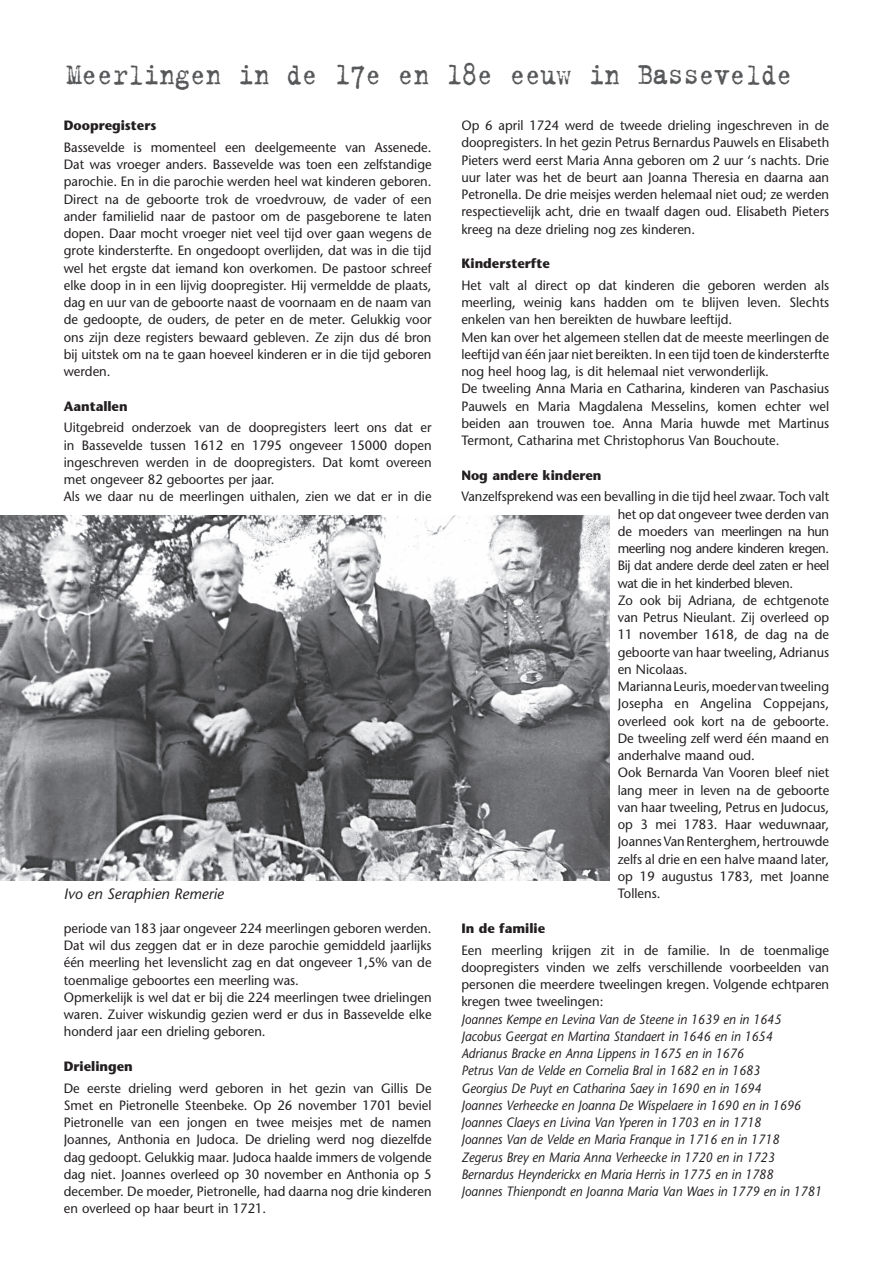
<style>
.page{position:relative;width:893px;height:1263px;background:#fff}
.page>*{position:absolute;margin:0;border:0;box-sizing:border-box;transform-origin:0 0}
.t1{font:33px "Trixie";letter-spacing:-.01em;color:#57585a;scale:.87 1}
.t2{font:italic 15px "Stone Sans";color:#231f20}
.t3{font:13.5px/17.2px "Stone Sans";color:#231f20;text-align:justify;scale:.96 1}
.t4{font:italic 13.5px/17.2px "Stone Sans";color:#231f20;scale:.92 1}
.t5{font:700 13.5px "Stone Sans";color:#231f20;scale:.96 1}
</style>
<div class="page">
<img style="left:0;top:516px;width:609px;height:364px">
<h1 class="t1" style="left:66px;top:52px;width:836px">Meerlingen in de 17e en 18e eeuw in Bassevelde</h1>
<p class="t5" style="left:64px;top:117px;width:98px">Doopregisters</p>
<p class="t3" style="left:64px;top:138px;width:385px">Bassevelde is momenteel een deelgemeente van Assenede.<br>Dat was vroeger anders. Bassevelde was toen een zelfstandige parochie. En in die parochie werden heel wat kinderen geboren.<br>Direct na de geboorte trok de vroedvrouw, de vader of een ander familielid naar de pastoor om de pasgeborene te laten dopen. Daar mocht vroeger niet veel tijd over gaan wegens de grote kindersterfte. En ongedoopt overlijden, dat was in die tijd wel het ergste dat iemand kon overkomen. De pastoor schreef elke doop in in een lijvig doopregister. Hij vermeldde de plaats, dag en uur van de geboorte naast de voornaam en de naam van de gedoopte, de ouders, de peter en de meter. Gelukkig voor ons zijn deze registers bewaard gebleven. Ze zijn dus dé bron bij uitstek om na te gaan hoeveel kinderen er in die tijd geboren werden.</p>
<p class="t5" style="left:64px;top:397px;width:68px">Aantallen</p>
<p class="t3" style="left:64px;top:419px;width:385px;text-align:left">Uitgebreid onderzoek van de doopregisters leert ons dat er in Bassevelde tussen 1612 en 1795 ongeveer 15000 dopen ingeschreven werden in de doopregisters. Dat komt overeen met ongeveer 82 geboortes per jaar.<br>Als we daar nu de meerlingen uithalen, zien we dat er in die</p>
<p class="t2" style="left:64px;top:885px;width:162px">Ivo en Seraphien Remerie</p>
<p class="t3" style="left:64px;top:919px;width:385px;text-align:left">periode van 183 jaar ongeveer 224 meerlingen geboren werden.<br>Dat wil dus zeggen dat er in deze parochie gemiddeld jaarlijks één meerling het levenslicht zag en dat ongeveer 1,5% van de toenmalige geboortes een meerling was.<br>Opmerkelijk is wel dat er bij die 224 meerlingen twee drielingen waren. Zuiver wiskundig gezien werd er dus in Bassevelde elke honderd jaar een drieling geboren.</p>
<p class="t5" style="left:64px;top:1057px;width:73px">Drielingen</p>
<p class="t3" style="left:64px;top:1079px;width:385px">De eerste drieling werd geboren in het gezin van Gillis De Smet en Pietronelle Steenbeke. Op 26 november 1701 beviel Pietronelle van een jongen en twee meisjes met de namen Joannes, Anthonia en Judoca. De drieling werd nog diezelfde dag gedoopt. Gelukkig maar. Judoca haalde immers de volgende dag niet. Joannes overleed op 30 november en Anthonia op 5 december. De moeder, Pietronelle, had daarna nog drie kinderen en overleed op haar beurt in 1721.</p>
<p class="t3" style="left:461px;top:117px;width:385px">Op 6 april 1724 werd de tweede drieling ingeschreven in de doopregisters. In het gezin Petrus Bernardus Pauwels en Elisabeth Pieters werd eerst Maria Anna geboren om 2 uur ‘s nachts. Drie uur later was het de beurt aan Joanna Theresia en daarna aan Petronella. De drie meisjes werden helemaal niet oud; ze werden respectievelijk acht, drie en twaalf dagen oud. Elisabeth Pieters kreeg na deze drieling nog zes kinderen.</p>
<p class="t5" style="left:461px;top:255px;width:94px">Kindersterfte</p>
<p class="t3" style="left:461px;top:276px;width:385px;text-align:left">Het valt al direct op dat kinderen die geboren werden als meerling, weinig kans hadden om te blijven leven. Slechts enkelen van hen bereikten de huwbare leeftijd.<br>Men kan over het algemeen stellen dat de meeste meerlingen de leeftijd van één jaar niet bereikten. In een tijd toen de kindersterfte nog heel hoog lag, is dit helemaal niet verwonderlijk.<br>De tweeling Anna Maria en Catharina, kinderen van Paschasius Pauwels en Maria Magdalena Messelins, komen echter wel beiden aan trouwen toe. Anna Maria huwde met Martinus Termont, Catharina met Christophorus Van Bouchoute.</p>
<p class="t5" style="left:461px;top:466px;width:148px">Nog andere kinderen</p>
<p class="t3" style="left:618px;top:488px;width:222px;text-align:left;text-indent:-156px">Vanzelfsprekend was een bevalling in die tijd heel zwaar. Toch valt het op dat ongeveer twee derden van de moeders van meerlingen na hun meerling nog andere kinderen kregen.<br>Bij dat andere derde deel zaten er heel wat die in het kinderbed bleven.<br>Zo ook bij Adriana, de echtgenote van Petrus Nieulant. Zij overleed op 11 november 1618, de dag na de geboorte van haar tweeling, Adrianus en Nicolaas.<br>Marianna Leuris, moeder van tweeling Josepha en Angelina Coppejans, overleed ook kort na de geboorte.<br>De tweeling zelf werd één maand en anderhalve maand oud.<br>Ook Bernarda Van Vooren bleef niet lang meer in leven na de geboorte van haar tweeling, Petrus en Judocus, op 3 mei 1783. Haar weduwnaar, Joannes Van Renterghem, hertrouwde zelfs al drie en een halve maand later, op 19 augustus 1783, met Joanne Tollens.</p>
<p class="t5" style="left:461px;top:919px;width:89px">In de familie</p>
<p class="t3" style="left:461px;top:941px;width:385px">Een meerling krijgen zit in de familie. In de toenmalige doopregisters vinden we zelfs verschillende voorbeelden van personen die meerdere tweelingen kregen. Volgende echtparen kregen twee tweelingen:</p>
<p class="t4" style="left:461px;top:1010px;width:393px">Joannes Kempe en Levina Van de Steene in 1639 en in 1645<br>Jacobus Geergat en Martina Standaert in 1646 en in 1654<br>Adrianus Bracke en Anna Lippens in 1675 en in 1676<br>Petrus Van de Velde en Cornelia Bral in 1682 en in 1683<br>Georgius De Puyt en Catharina Saey in 1690 en in 1694<br>Joannes Verheecke en Joanna De Wispelaere in 1690 en in 1696<br>Joannes Claeys en Livina Van Yperen in 1703 en in 1718<br>Joannes Van de Velde en Maria Franque in 1716 en in 1718<br>Zegerus Brey en Maria Anna Verheecke in 1720 en in 1723<br>Bernardus Heynderickx en Maria Herris in 1775 en in 1788<br>Joannes Thienpondt en Joanna Maria Van Waes in 1779 en in 1781</p>
</div>
